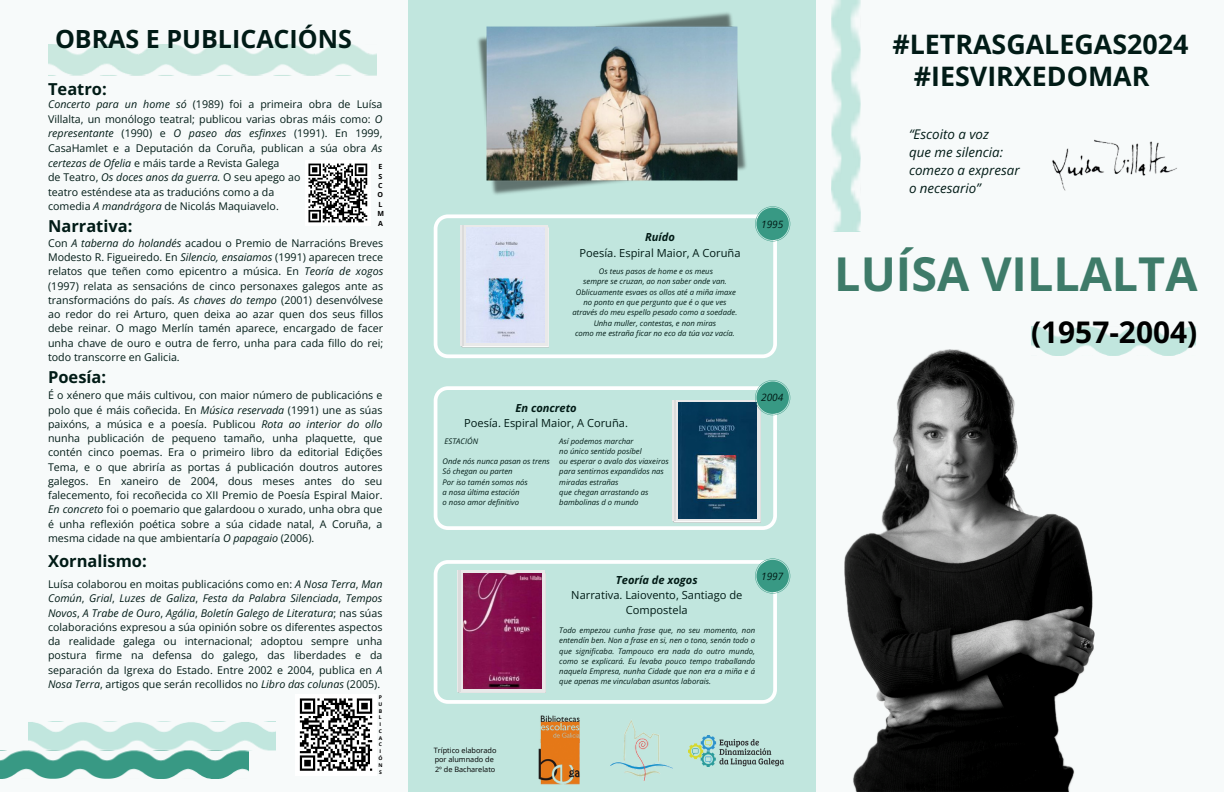
<style>
.page{position:relative;width:1224px;height:792px;background:#f7fafa}
.page>*{position:absolute;margin:0;border:0;box-sizing:border-box;transform-origin:0 0}
.t1{font:700 46.6px "Open Sans";color:#3e7b69}
.t2{font:700 29.8px "Open Sans";color:#000}
.t3{font:700 26.8px "Open Sans";color:#011b16}
.t4{font:700 25.1px "Open Sans";color:#011b16}
.t5{font:700 16.5px "Open Sans";color:#011b16}
.t6{font:italic 13.3px/18px "Open Sans";color:#011b16}
.t7{font:11.1px/15.4px "Open Sans";color:#011b16;text-align:center}
.t8{font:10.7px/14.2px "Open Sans";color:#011b16;text-align:justify}
.t9{font:italic 10.1px "Open Sans";color:#011b16}
.t10{font:italic 7.7px/10.3px "Open Sans";color:#011b16}
.t11{font:7.3px "Open Sans";color:#000}
.t12{font:700 7px/9.4px "Open Sans";color:#000}
.t13{font:700 5.1px "Open Sans";color:#000}
.s1{font-style:italic}
.s2{font-weight:700;font-style:italic}
</style>
<div class="page">
<div style="left:408px;top:0;width:408px;height:792px;background:#c1e6de"></div>
<svg style="left:29px;top:722px;width:247px;height:28px;fill:#c1e6de"></svg>
<svg style="left:832px;top:0;width:28px;height:231px;fill:#c1e6de"></svg>
<hr style="left:831px;top:0;width:1px;height:231px;background:#bfbfbf">
<svg style="left:0;top:750px;width:248px;height:29px;fill:#389984"></svg>
<hr style="left:0;top:779px;width:248px;height:1px;background:#bfbfbf">
<img style="left:845px;top:349px;width:249px;height:443px">
<svg style="left:1031px;top:327px;width:164px;height:29px;fill:#c1e6de"></svg>
<hr style="left:1031px;top:356px;width:164px;height:1px;background:#bfbfbf">
<svg style="left:1195px;top:327px;width:1px;height:19px"></svg>
<img style="left:688px;top:736px;width:95px;height:30px">
<img style="left:610px;top:720px;width:63px;height:61px">
<svg style="left:48px;top:44px;width:62px;height:31px;fill:#cae8df"></svg>
<hr style="left:48px;top:75px;width:266px;height:1px;background:#bfbfbf">
<svg style="left:110px;top:44px;width:266px;height:31px;fill:#cae8df"></svg>
<hr style="left:110px;top:75px;width:266px;height:1px;background:#bfbfbf">
<img style="left:540px;top:715px;width:40px;height:24px">
<img style="left:538px;top:739px;width:42px;height:46px">
<img style="left:1052px;top:139px;width:125px;height:52px">
<img style="left:478px;top:12px;width:269px;height:183px">
<svg style="left:434px;top:214px;width:343px;height:144px"></svg>
<svg style="left:461px;top:226px;width:88px;height:121px"></svg>
<div style="left:460px;top:225px;width:88px;height:120px;background:linear-gradient(to right,#e3e7f0,#e5e7f0)"></div>
<img style="left:466px;top:228px;width:79px;height:115px">
<hr style="left:462px;top:225px;width:1px;height:120px;background:#dbdbdb">
<svg style="left:755px;top:206px;width:35px;height:35px"></svg>
<div style="left:757px;top:208px;width:32px;height:32px;background:#389984;border-radius:50%"></div>
<svg style="left:434px;top:386px;width:341px;height:144px"></svg>
<svg style="left:672px;top:380px;width:118px;height:143px"></svg>
<div style="left:757px;top:381px;width:32px;height:33px;background:#389984;border-radius:50%"></div>
<svg style="left:434px;top:560px;width:343px;height:144px"></svg>
<svg style="left:457px;top:571px;width:89px;height:122px"></svg>
<div style="left:457px;top:571px;width:88px;height:120px;background:linear-gradient(to right,#e9e9e9,#e9e9e9)"></div>
<img style="left:463px;top:573px;width:79px;height:116px">
<hr style="left:459px;top:571px;width:1px;height:120px;background:#dbdbdb">
<svg style="left:755px;top:558px;width:35px;height:36px"></svg>
<div style="left:757px;top:560px;width:32px;height:32px;background:#389984;border-radius:50%"></div>
<div style="left:295px;top:694px;width:82px;height:81px;background:#fff"></div>
<svg style="left:299px;top:698px;width:74px;height:73px"></svg>
<div style="left:305px;top:160px;width:66px;height:66px;background:#fff"></div>
<svg style="left:308px;top:163px;width:60px;height:60px"></svg>
<p class="t4" style="left:55px;top:21px;width:298px">OBRAS E PUBLICACIÓNS</p>
<h6 class="t5" style="left:48px;top:77px;width:60px">Teatro:</h6>
<p class="t8" style="left:48px;top:97px;width:336px;line-height:14.5px;text-align:left"><span class="s1">Concerto para un home só</span> (1989) foi a primeira obra de Luísa Villalta, un monólogo teatral; publicou varias obras máis como: <span class="s1">O representante</span> (1990) e <span class="s1">O paseo das esfinxes</span> (1991). En 1999, CasaHamlet e a Deputación da Coruña, publican a súa obra <span class="s1">As certezas de Ofelia</span> e má is tarde a Revista Galega<br>de Teatro, <span class="s1">Os doces anos da guerra.</span> O seu apego ao<br>teatro esténdese ata as traducións como a da<br>comedia <span class="s1">A mandrágora</span> de Nicolás Maquiavelo.</p>
<h4 class="t5" style="left:48px;top:214px;width:86px">Narrativa:</h4>
<h4 class="t12" style="left:378px;top:162px;width:8px">E<br>S<br>C<br>O<br>L<br>M<br>A</h4>
<p class="t8" style="left:48px;top:235px;width:337px">Con <span class="s1">A taberna do holandés</span> acadou o Premio de Narracións Breves Modesto R. Figueiredo. En <span class="s1">Silencio, ensaiamos</span> (1991) aparecen trece relatos que teñen como epicentro a música. En <span class="s1">Teoría de xogos </span>(1997) relata as sensacións de cinco personaxes galegos ante as transformacións do país. <span class="s1">As chaves do tempo</span> (2001) desenvólvese ao redor do rei Arturo, quen deixa ao azar quen dos seus fillos debe reinar. O mago Merlín tamén aparece, encargado de facer unha chave de ouro e outra de ferro, unha para cada fillo do rei; todo transcorre en Galicia.</p>
<p class="t5" style="left:48px;top:366px;width:60px">Poesía:</p>
<p class="t8" style="left:48px;top:388px;width:336px">É o xénero que máis cultivou, con maior nú mero de publicacións e polo que é máis coñecida. En <span class="s1">Música reservada</span> (1991) une as súas paixóns, a música e a poesía. Publicou <span class="s1">Rota ao interior do ollo </span>nunha publicación de pequeno tamaño, unha plaquette, que contén cinco poemas. Era o primeiro libro da editorial Edições Tema, e o que abriría as portas á publicación doutros autores galegos. En xaneiro de 2004, dous meses antes do seu falecemento, foi recoñecida co XII Premio de Poesía Espiral Maior.<br><span class="s1">En concreto</span> foi o poemario que galardoou o xurado, unha obra que é unha reflexión poética sobre a súa cidade natal, A Coruña, a mesma cidade na que ambientaría <span class="s1">O papagaio</span> (2006).</p>
<p class="t5" style="left:48px;top:550px;width:100px">Xornalismo:</p>
<h6 class="t8" style="left:48px;top:577px;width:336px">Luísa colaborou en moitas publicacións como en: <span class="s1">A Nosa Terra</span>, <span class="s1">Man Común</span>, <span class="s1">Grial</span>, <span class="s1">Luzes de Galiza</span>, <span class="s1">Festa da Palabra Silenciada</span>, <span class="s1">Tempos Novos</span>, <span class="s1">A Trabe de Ouro</span>, <span class="s1">Agália</span>, <span class="s1">Boletín Galego de Literatura</span>; nas súas colaboracións expresou a súa opinión sobre os diferentes aspectos da realidade galega ou internacional; adoptou sempre unha postura firme na defensa do galego, das liberdades e da separación da Igrexa do Estado. Entre 2002 e 2004, publica en <span class="s1">A Nosa Terra</span>, artigos que será n recollidos no <span class="s1">Libro das colunas</span> (2005).</h6>
<h6 class="t13" style="left:379px;top:694px;width:5px">P</h6>
<h4 class="t13" style="left:379px;top:700px;width:5px">U</h4>
<h6 class="t13" style="left:379px;top:707px;width:5px">B</h6>
<p class="t13" style="left:379px;top:714px;width:4px">L</p>
<p class="t13" style="left:380px;top:721px;width:3px">I</p>
<p class="t13" style="left:379px;top:727px;width:5px">C</p>
<p class="t13" style="left:379px;top:734px;width:5px">A</p>
<p class="t13" style="left:379px;top:741px;width:5px">C</p>
<p class="t13" style="left:380px;top:748px;width:3px">I</p>
<p class="t13" style="left:378px;top:755px;width:6px">Ó</p>
<p class="t13" style="left:378px;top:761px;width:6px">N</p>
<p class="t13" style="left:379px;top:768px;width:4px">S</p>
<p class="t7" style="left:580px;top:229px;width:162px"><span class="s2">Ruído<br></span>Poesía. Espiral Maior, A Coruña</p>
<p class="t10" style="left:599px;top:266px;width:116px">Os teus pasos de home e os meus</p>
<p class="t10" style="left:583px;top:276px;width:145px">sempre se cruzan, ao non saber onde van.</p>
<p class="t10" style="left:576px;top:287px;width:162px">Oblicuamente esvaes os ollos até a miña imaxe</p>
<h6 class="t10" style="left:583px;top:297px;width:145px">no ponto en que pergunto que é o que ves</h6>
<p class="t10" style="left:573px;top:307px;width:166px">através do meu espello pesado como a soedade.</p>
<h6 class="t10" style="left:594px;top:317px;width:124px">Unha muller, contestas, e non miras</h6>
<p class="t10" style="left:575px;top:328px;width:161px">como me estraña ficar no eco da túa voz vacía.</p>
<p class="t9" style="left:761px;top:217px;width:24px">1995</p>
<p class="t7" style="left:464px;top:400px;width:165px"><span class="s2">En concreto<br></span>Poesía. Espiral Maior, A Coruña.</p>
<p class="t10" style="left:445px;top:436px;width:35px">ESTACIÓN</p>
<p class="t10" style="left:443px;top:456px;width:109px">Onde nós nunca pasan os trens</p>
<p class="t10" style="left:443px;top:466px;width:72px">Só chegan ou parten</p>
<h6 class="t10" style="left:443px;top:477px;width:87px">Por iso tamén somos nós</h6>
<p class="t10" style="left:443px;top:487px;width:78px">a nosa última estación</p>
<h6 class="t10" style="left:443px;top:497px;width:78px">o noso amor definitivo</h6>
<p class="t10" style="left:559px;top:436px;width:76px">Así podemos marchar</p>
<p class="t10" style="left:559px;top:446px;width:84px">no único sentido posíbel</p>
<p class="t10" style="left:559px;top:456px;width:111px">ou esperar o avalo dos viaxeiros</p>
<p class="t10" style="left:559px;top:466px;width:106px">para sentirnos expandidos nas miradas estrañas</p>
<p class="t10" style="left:559px;top:487px;width:91px">que chegan arrastando as bambolinas d o mundo</p>
<p class="t9" style="left:761px;top:391px;width:24px">2004</p>
<p class="t7" style="left:571px;top:572px;width:173px"><span class="s2">Teoría de xogos<br></span>Narrativa. Laiovento, Santiago de<br>Compostela</p>
<h6 class="t9" style="left:761px;top:569px;width:24px">1997</h6>
<p class="t11" style="left:434px;top:745px;width:64px">Tríptico elaborado</p>
<p class="t11" style="left:435px;top:755px;width:61px">por alumnado de</p>
<h3 class="t11" style="left:435px;top:764px;width:62px">2º de Bacharelato</h3>
<p class="t10" style="left:559px;top:625px;width:197px;text-align:justify">Todo empezou cunha frase que, no seu momento, non entendín ben. Non a frase en si, nen o tono, senón todo o que significaba. Tampouco era nada do outro mundo, como se explicará. Eu levaba pouco tempo traballando naquela Empresa, nunha Cidade que non era a miña e á que apenas me vinculaban asuntos laborais.</p>
<p class="t3" style="left:892px;top:26px;width:298px">#LETRASGALEGAS2024</p>
<p class="t3" style="left:914px;top:57px;width:237px">#IESVIRXEDOMAR</p>
<p class="t6" style="left:909px;top:125px;width:112px">“Escoito a voz<br>que me silencia: comezo a expresar o necesario”</p>
<p class="t1" style="left:834px;top:241px;width:365px">LUÍSA VILLALTA</p>
<p class="t2" style="left:1031px;top:311px;width:168px">(1957-2004)</p>
</div>
